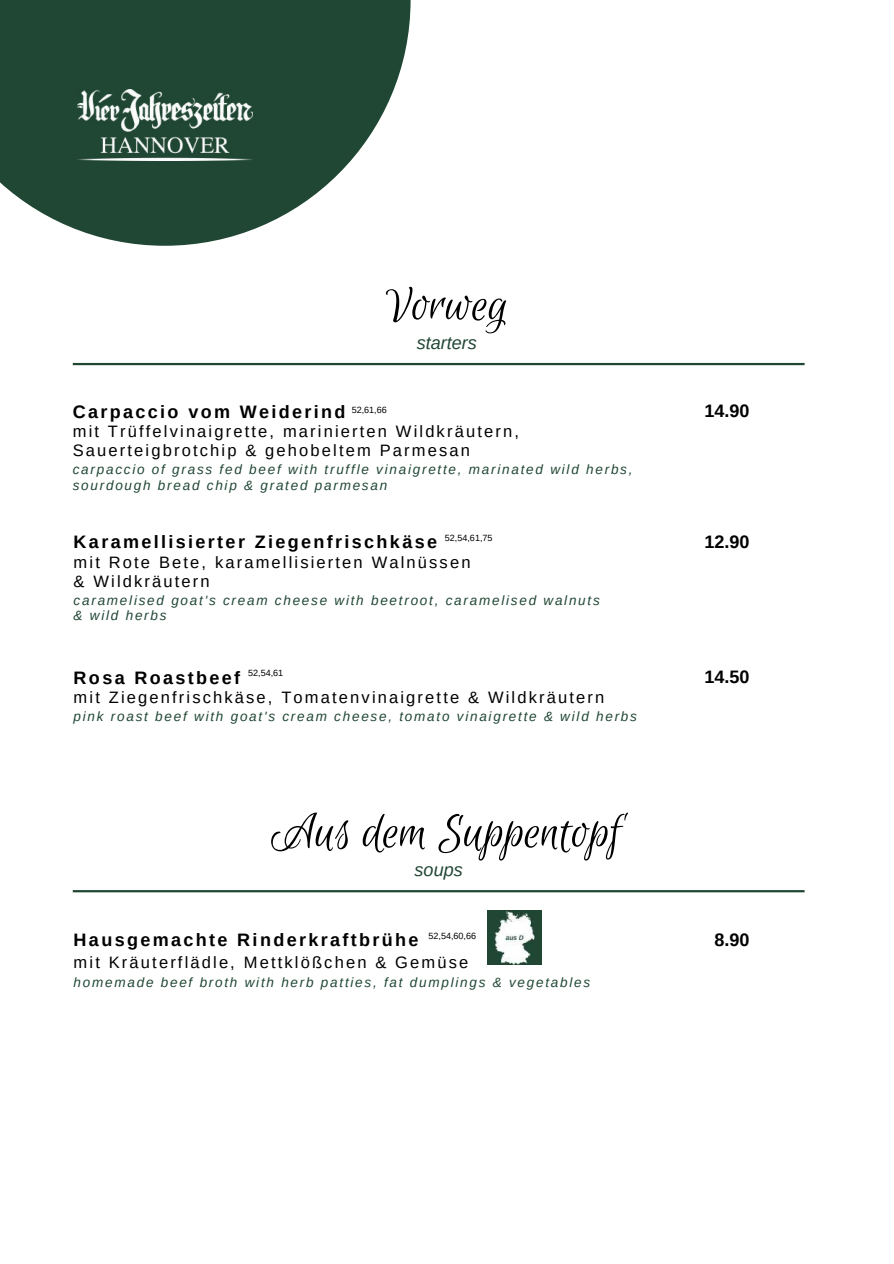
<style>
.page{position:relative;width:894px;height:1264px;background:#fff}
.page>*{position:absolute;margin:0;border:0;box-sizing:border-box;transform-origin:0 0}
.t1{font:52.5px "Euphoria Script";color:#000}
.t2{font:700 18px "Arimo";letter-spacing:.13em;color:#000}
.t3{font:italic 18px "Arimo";color:#204734}
.t4{font:16.5px/19.2px "Arimo";letter-spacing:.13em;color:#000}
.t5{font:italic 13.5px/15.8px "Arimo";letter-spacing:.13em;color:#204734}
.t6{font:9px "Arimo";color:#000}
</style>
<div class="page">
<hr style="left:73px;top:363px;width:731px;height:2px;background:#204734">
<svg style="left:0;top:0;width:410px;height:246px;fill:#204734"></svg>
<img style="left:77px;top:89px;width:176px;height:71px">
<hr style="left:73px;top:890px;width:731px;height:2px;background:#204734">
<img style="left:487px;top:910px;width:54px;height:54px">
<h1 class="t1" style="left:386px;top:277px;width:123px">Vorweg</h1>
<h2 class="t3" style="left:417px;top:332px;width:61px">starters</h2>
<h2 class="t2" style="left:73px;top:401px;width:274px">Carpaccio vom Weiderind</h2>
<p class="t4" style="left:73px;top:422px;width:447px">mit Trüffelvinaigrette, marinierten Wildkräutern,<br>Sauerteigbrotchip &amp; gehobeltem Parmesan</p>
<p class="t5" style="left:73px;top:461px;width:561px">carpaccio of grass fed beef with truffle vinaigrette, marinated wild herbs, sourdough bread chip &amp; grated parmesan</p>
<p class="t6" style="left:351px;top:405px;width:37px">52,61,66</p>
<p class="t6" style="left:445px;top:532px;width:49px">52,54,61,75</p>
<h2 class="t2" style="left:74px;top:532px;width:365px">Karamellisierter Ziegenfrischkäse</h2>
<p class="t4" style="left:74px;top:552px;width:398px">mit Rote Bete, karamellisierten Walnüssen &amp; Wildkräutern</p>
<p class="t5" style="left:74px;top:592px;width:527px">caramelised goat's cream cheese with beetroot, caramelised walnuts &amp; wild herbs</p>
<h2 class="t2" style="left:704px;top:401px;width:47px">14.90</h2>
<h2 class="t2" style="left:704px;top:531px;width:47px">12.90</h2>
<p class="t6" style="left:248px;top:667px;width:37px">52,54,61</p>
<h2 class="t2" style="left:74px;top:667px;width:168px">Rosa Roastbeef</h2>
<h2 class="t2" style="left:704px;top:666px;width:47px">14.50</h2>
<p class="t4" style="left:74px;top:687px;width:532px">mit Ziegenfrischkäse, Tomatenvinaigrette &amp; Wildkräutern</p>
<p class="t5" style="left:74px;top:708px;width:564px">pink roast beef with goat's cream cheese, tomato vinaigrette &amp; wild herbs</p>
<h1 class="t1" style="left:271px;top:803px;width:353px">Aus dem Suppentopf</h1>
<h2 class="t3" style="left:414px;top:859px;width:50px">soups</h2>
<p class="t6" style="left:428px;top:931px;width:49px">52,54,60,66</p>
<h2 class="t2" style="left:74px;top:929px;width:346px">Hausgemachte Rinderkraftbrühe</h2>
<p class="t4" style="left:74px;top:952px;width:396px">mit Kräuterflädle, Mettklößchen &amp; Gemüse</p>
<p class="t5" style="left:74px;top:974px;width:518px">homemade beef broth with herb patties, fat dumplings &amp; vegetables</p>
<h2 class="t2" style="left:714px;top:929px;width:37px">8.90</h2>
</div>
